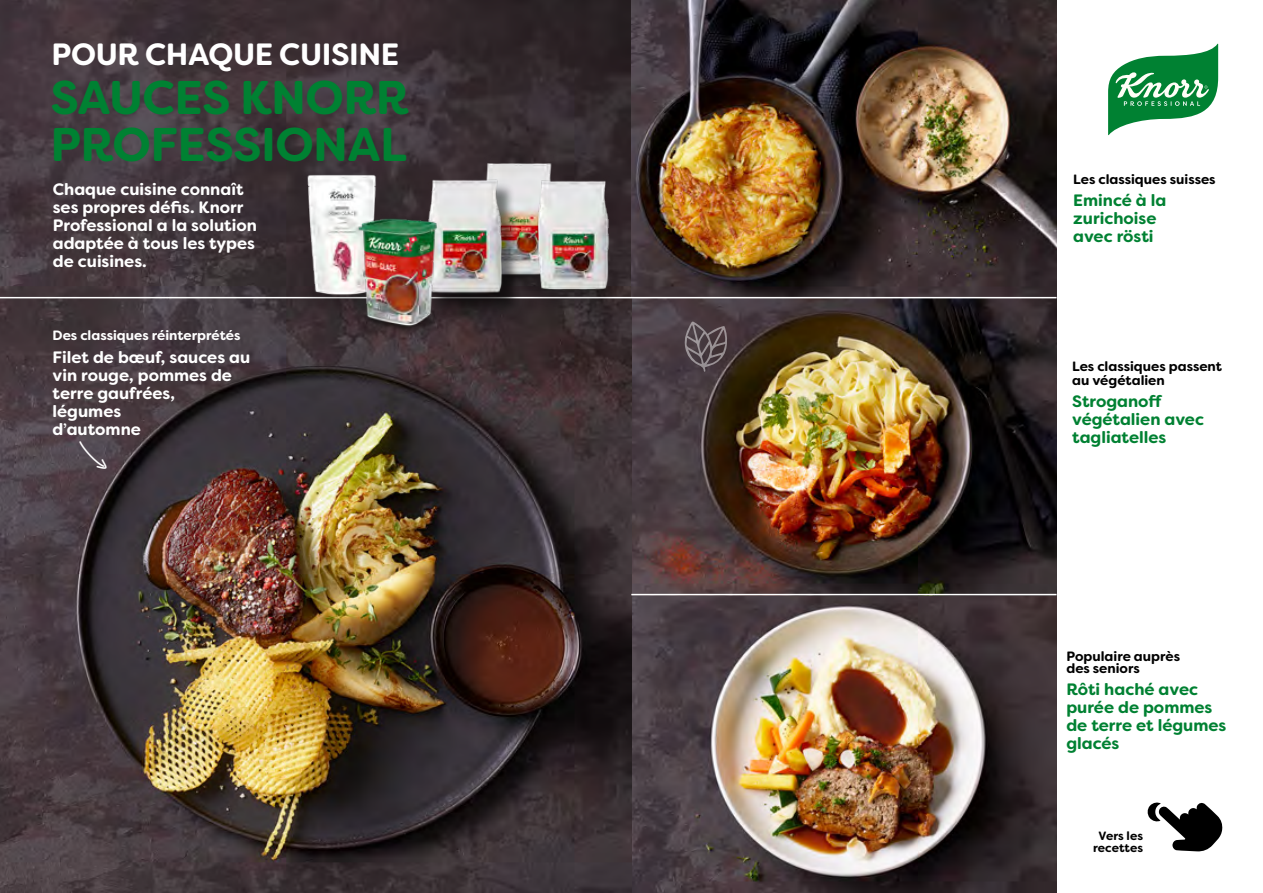
<style>
.page{position:relative;width:1263px;height:893px;background:#fff}
.page>*{position:absolute;margin:0;border:0;box-sizing:border-box;transform-origin:0 0}
.t1{font:700 47.25px/47.2px "Filson Soft";letter-spacing:-.015em;color:#008132}
.t2{font:700 30.75px "Filson Soft";letter-spacing:-.015em;color:#fff}
.t3{font:700 16.5px/18px "Filson Soft";color:#fff}
.t4{font:700 16.5px/18px "Filson Soft";color:#008132}
.t5{font:700 13.5px/13.5px "Filson Soft";color:#000}
.t6{font:700 13.5px "Filson Soft";color:#fff}
.t7{font:700 12px/12px "Filson Soft";color:#000;text-align:center}
.s1{font-family:"Brandon Grotesque"}
</style>
<div class="page">
<img style="left:631px;top:595px;width:425px;height:298px">
<img style="left:631px;top:298px;width:425px;height:296px">
<img style="left:0;top:0;width:631px;height:893px">
<img style="left:631px;top:0;width:425px;height:297px">
<svg style="left:1108px;top:43px;width:110px;height:92px"></svg>
<hr style="left:0;top:297px;width:1056px;height:1px;background:#fff">
<svg style="left:683px;top:321px;width:44px;height:51px;background:#5d5156"></svg>
<img style="left:477px;top:155px;width:92px;height:21px">
<img style="left:275px;top:169px;width:124px;height:148px">
<img style="left:410px;top:176px;width:222px;height:146px">
<div style="left:427px;top:182px;width:100px;height:147px;background:#000;opacity:.5"></div>
<img style="left:345px;top:215px;width:112px;height:125px">
<svg style="left:1147px;top:802px;width:76px;height:50px"></svg>
<svg style="left:79px;top:441px;width:28px;height:27px"></svg>
<p class="t2" style="left:52px;top:34px;width:349px">POUR CHAQUE CUISINE</p>
<p class="t1" style="left:50px;top:74px;width:360px">SAUCES KNORR<br>PROFESSIONAL</p>
<p class="t3" style="left:53px;top:180px;width:206px">Chaque cuisine connaît ses propres défis. Knorr<br>Professional a la solution adaptée à tous les types de cuisines.</p>
<p class="t6" style="left:53px;top:327px;width:189px">Des classiques réinterprétés</p>
<p class="t3" style="left:53px;top:348px;width:199px">Filet de bœuf, sauces au vin rouge, pommes de terre gaufrées,<br>légumes<br>d<span class="s1">’</span>automne</p>
<p class="t5" style="left:1073px;top:173px;width:144px">Les classiques suisses</p>
<p class="t4" style="left:1073px;top:192px;width:95px">Emincé à la zurichoise avec rösti</p>
<p class="t5" style="left:1072px;top:360px;width:151px">Les classiques passent au végétalien</p>
<p class="t4" style="left:1072px;top:392px;width:133px">Stroganoff végétalien avec tagliatelles</p>
<p class="t5" style="left:1066px;top:650px;width:115px;line-height:12px">Populaire auprès des seniors</p>
<p class="t4" style="left:1066px;top:680px;width:162px">Rôti haché avec purée de pommes de terre et légumes glacés</p>
<p class="t7" style="left:1093px;top:830px;width:52px">Vers les recettes</p>
</div>
